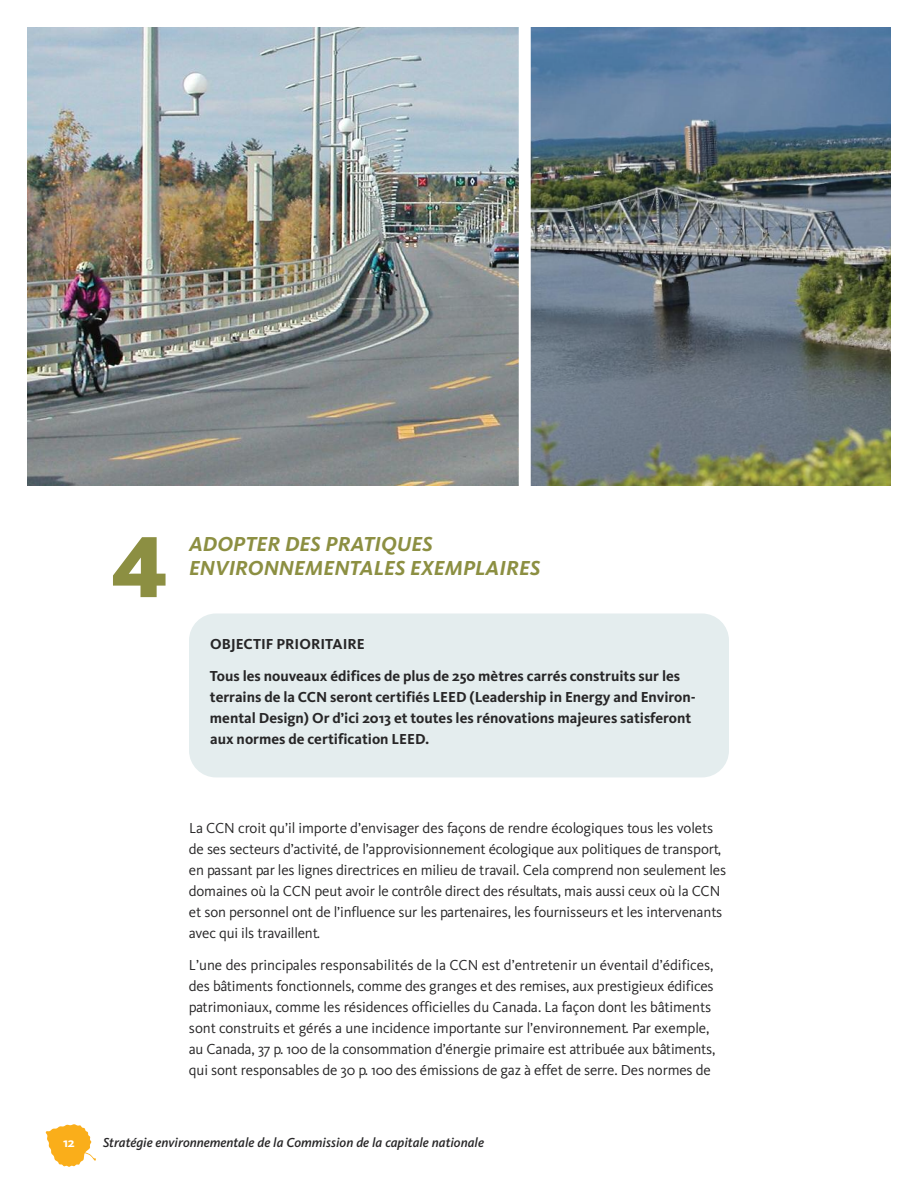
<style>
.page{position:relative;width:918px;height:1188px;background:#fff}
.page>*{position:absolute;margin:0;border:0;box-sizing:border-box;transform-origin:0 0}
.t1{font:90px "Kievit Black SC";color:#8c8f42}
.t2{font:italic 700 21px/24px "Kievit";color:#8c8f42}
.t3{font:15px/21px "Kievit";letter-spacing:-.01em;color:#272627}
.t4{font:700 15px/21px "Kievit";color:#272627}
.t5{font:italic 500 13.5px "Kievit";color:#272627}
.t6{font:700 13.5px "Kievit";color:#fff}
</style>
<div class="page">
<img style="left:28px;top:28px;width:491px;height:458px">
<img style="left:531px;top:28px;width:359px;height:458px">
<svg style="left:46px;top:1124px;width:50px;height:43px"></svg>
<div style="left:189px;top:614px;width:540px;height:163px;background:#e4edee;border-radius:27px"></div>
<p class="t1" style="left:111px;top:537px;width:59px">4</p>
<p class="t2" style="left:189px;top:534px;width:353px">ADOPTER DES PRATIQUES<br>ENVIRONNEMENTALES EXEMPLAIRES</p>
<p class="t4" style="left:210px;top:629px;width:472px;line-height:32.2px">OBJECTIF PRIORITAIRE<br>Tous les nouveaux édifices de plus de 250 mètres carrés construits sur les</p>
<p class="t4" style="left:210px;top:688px;width:487px">terrains de la CCN seront certifiés LEED (Leadership in Energy and Environ&shy;mental Design) Or d’ici 2013 et toutes les rénovations majeures satisferont aux normes de certification LEED.</p>
<p class="t3" style="left:189px;top:819px;width:539px">La CCN croit qu’il importe d’envisager des façons de rendre écologiques tous les volets de ses secteurs d’activité, de l’approvisionnement écologique aux politiques de transport, en passant par les lignes directrices en milieu de travail. Cela comprend non seulement les domaines où la CCN peut avoir le contrôle direct des résultats, mais aussi ceux où la CCN et son personnel ont de l’influence sur les partenaires, les fournisseurs et les intervenants avec qui ils travaillent.</p>
<p class="t3" style="left:189px;top:956px;width:528px">L’une des principales responsabilités de la CCN est d’entretenir un éventail d’édifices, des bâtiments fonctionnels, comme des granges et des remises, aux prestigieux édifices patrimoniaux, comme les résidences officielles du Canada. La façon dont les bâtiments sont construits et gérés a une incidence importante sur l’environnement. Par exemple, au Canada, 37 p. 100 de la consommation d’énergie primaire est attribuée aux bâtiments, qui sont responsables de 30 p. 100 des émissions de gaz à effet de serre. Des normes de</p>
<p class="t6" style="left:63px;top:1138px;width:13px">12</p>
<p class="t5" style="left:103px;top:1138px;width:382px">Stratégie environnementale de la Commission de la capitale nationale</p>
</div>
